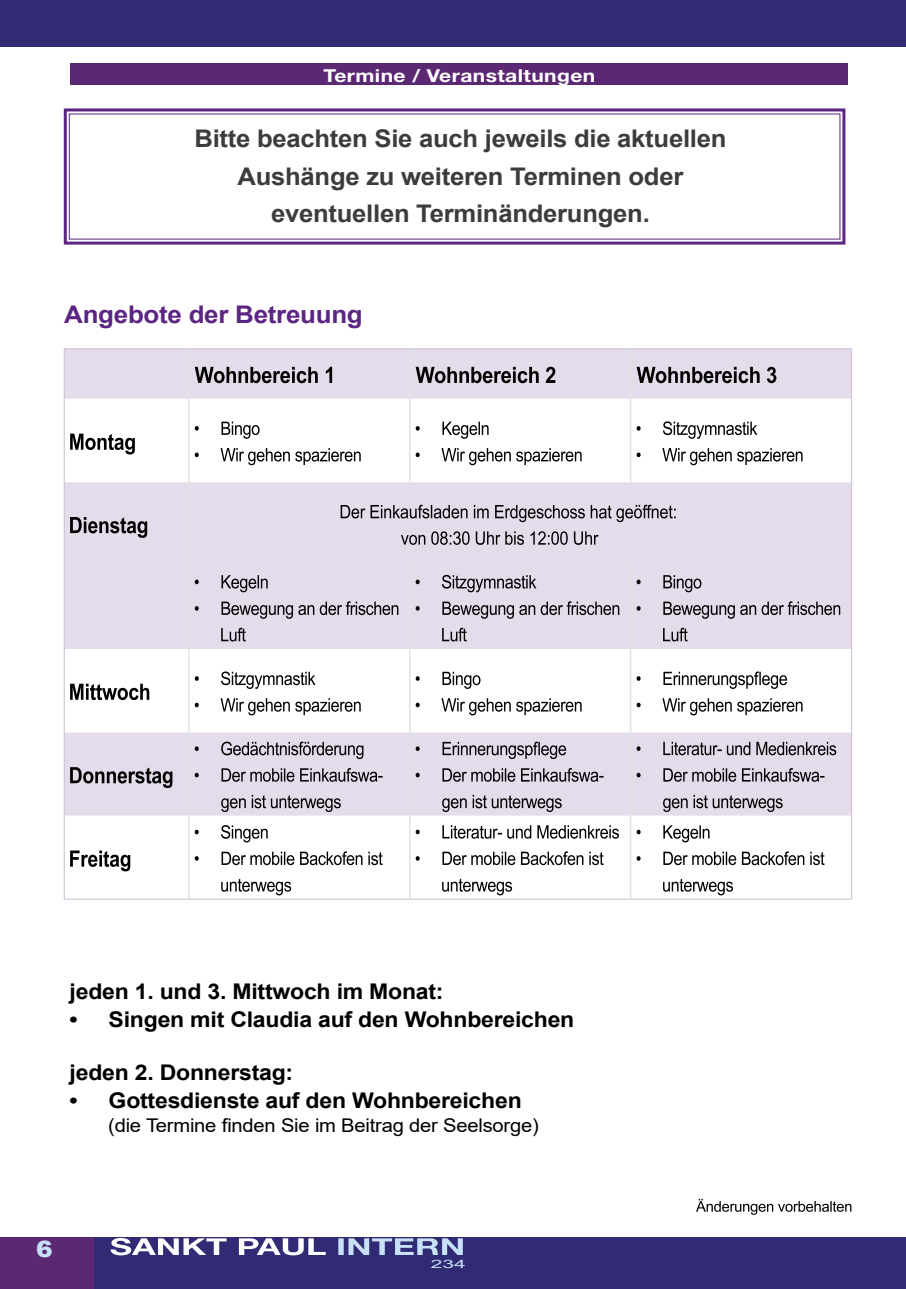
<style>
.page{position:relative;width:906px;height:1289px;background:#fff}
.page>*{position:absolute;margin:0;border:0;box-sizing:border-box;transform-origin:0 0}
.t1{font:700 24.3px/37.5px "Arial";letter-spacing:-.01em;color:#3c3c3b;text-align:center;scale:1.06 1}
.t2{font:700 24.3px "Arial";letter-spacing:-.01em;color:#5c2483;scale:1.07 1}
.t3{font:900 22.5px "Arial";color:#c8e1f6;scale:1.1 1}
.t4{font:700 21.6px "Arial";letter-spacing:-.01em;color:#000;scale:1.07 1}
.t5{font:18.9px "Arial";letter-spacing:-.01em;color:#000;scale:1.07 1}
.t6{font:700 17.85px "Helvetica Neue LT Std";letter-spacing:.02em;color:#fff;scale:1.18 1}
.t7{font:11.55px "Arial";color:#c8e1f6;scale:1.82 1}
</style>
<div class="page">
<div style="left:0;top:0;width:906px;height:47px;background:#312a74"></div>
<div style="left:94px;top:1237px;width:812px;height:51px;background:#312a74"></div>
<div style="left:0;top:1237px;width:94px;height:51px;background:#5c2874"></div>
<svg style="left:338px;top:1238px;width:125px;height:16px"></svg>
<svg style="left:110px;top:1238px;width:216px;height:17px"></svg>
<div style="left:70px;top:64px;width:777px;height:21px;background:#5c2874"></div>
<svg style="left:696px;top:1198px;width:155px;height:16px"></svg>
<svg style="left:63px;top:108px;width:783px;height:137px"></svg>
<div style="left:65px;top:349px;width:786px;height:300px;background:#e4dcea"></div>
<svg style="left:65px;top:399px;width:786px;height:83px"></svg>
<svg style="left:65px;top:649px;width:786px;height:249px"></svg>
<hr style="left:188px;top:349px;width:2px;height:50px;background:#e3e3e3">
<hr style="left:409px;top:349px;width:1px;height:50px;background:#e3e3e3">
<hr style="left:630px;top:349px;width:1px;height:50px;background:#e3e3e3">
<hr style="left:188px;top:399px;width:2px;height:83px;background:#e3e3e3">
<hr style="left:409px;top:399px;width:1px;height:83px;background:#e3e3e3">
<hr style="left:630px;top:399px;width:1px;height:83px;background:#e3e3e3">
<hr style="left:188px;top:482px;width:2px;height:83px;background:#e3e3e3">
<hr style="left:188px;top:565px;width:2px;height:84px;background:#e3e3e3">
<hr style="left:409px;top:565px;width:1px;height:84px;background:#e3e3e3">
<hr style="left:630px;top:565px;width:1px;height:84px;background:#e3e3e3">
<hr style="left:188px;top:649px;width:2px;height:83px;background:#e3e3e3">
<hr style="left:409px;top:649px;width:1px;height:83px;background:#e3e3e3">
<hr style="left:630px;top:649px;width:1px;height:83px;background:#e3e3e3">
<hr style="left:188px;top:732px;width:2px;height:83px;background:#e3e3e3">
<hr style="left:409px;top:732px;width:1px;height:83px;background:#e3e3e3">
<hr style="left:630px;top:732px;width:1px;height:83px;background:#e3e3e3">
<hr style="left:188px;top:815px;width:2px;height:83px;background:#e3e3e3">
<hr style="left:409px;top:815px;width:1px;height:83px;background:#e3e3e3">
<hr style="left:630px;top:815px;width:1px;height:83px;background:#e3e3e3">
<hr style="left:64px;top:348px;width:125px;height:1px;background:#c7bed4">
<hr style="left:189px;top:348px;width:221px;height:1px;background:#c7bed4">
<hr style="left:410px;top:348px;width:220px;height:1px;background:#c7bed4">
<hr style="left:630px;top:348px;width:222px;height:1px;background:#c7bed4">
<hr style="left:64px;top:898px;width:125px;height:1px;background:#c7bed4">
<hr style="left:189px;top:898px;width:221px;height:1px;background:#c7bed4">
<hr style="left:410px;top:898px;width:220px;height:1px;background:#c7bed4">
<hr style="left:630px;top:898px;width:222px;height:1px;background:#c7bed4">
<hr style="left:64px;top:349px;width:1px;height:50px;background:#c7bed4">
<hr style="left:851px;top:349px;width:1px;height:50px;background:#c7bed4">
<hr style="left:64px;top:399px;width:1px;height:83px;background:#c7bed4">
<hr style="left:851px;top:399px;width:1px;height:83px;background:#c7bed4">
<hr style="left:64px;top:482px;width:1px;height:83px;background:#c7bed4">
<hr style="left:851px;top:482px;width:1px;height:83px;background:#c7bed4">
<hr style="left:64px;top:565px;width:1px;height:84px;background:#c7bed4">
<hr style="left:851px;top:565px;width:1px;height:84px;background:#c7bed4">
<hr style="left:64px;top:649px;width:1px;height:83px;background:#c7bed4">
<hr style="left:851px;top:649px;width:1px;height:83px;background:#c7bed4">
<hr style="left:64px;top:732px;width:1px;height:83px;background:#c7bed4">
<hr style="left:851px;top:732px;width:1px;height:83px;background:#c7bed4">
<hr style="left:64px;top:815px;width:1px;height:83px;background:#c7bed4">
<hr style="left:851px;top:815px;width:1px;height:83px;background:#c7bed4">
<svg style="left:195px;top:367px;width:137px;height:16px;background:#858088"></svg>
<svg style="left:416px;top:367px;width:139px;height:16px;background:#837e86"></svg>
<svg style="left:636px;top:367px;width:140px;height:16px;background:#848088"></svg>
<svg style="left:70px;top:433px;width:65px;height:21px"></svg>
<svg style="left:195px;top:421px;width:64px;height:18px"></svg>
<svg style="left:195px;top:448px;width:166px;height:17px"></svg>
<svg style="left:416px;top:421px;width:72px;height:18px"></svg>
<svg style="left:416px;top:448px;width:165px;height:17px"></svg>
<svg style="left:636px;top:421px;width:121px;height:18px"></svg>
<svg style="left:636px;top:448px;width:166px;height:17px"></svg>
<svg style="left:70px;top:517px;width:77px;height:21px;background:#918c95"></svg>
<svg style="left:341px;top:505px;width:335px;height:17px;background:#aca6b0"></svg>
<svg style="left:401px;top:531px;width:197px;height:14px;background:#a8a2ac"></svg>
<svg style="left:195px;top:575px;width:73px;height:17px"></svg>
<svg style="left:195px;top:601px;width:203px;height:17px;background:#b1abb6"></svg>
<svg style="left:221px;top:627px;width:25px;height:14px"></svg>
<svg style="left:416px;top:575px;width:120px;height:17px;background:#b1abb6"></svg>
<svg style="left:416px;top:601px;width:203px;height:17px;background:#b1abb6"></svg>
<svg style="left:442px;top:627px;width:25px;height:14px"></svg>
<svg style="left:636px;top:575px;width:65px;height:17px"></svg>
<svg style="left:636px;top:601px;width:204px;height:17px;background:#b1abb6"></svg>
<svg style="left:663px;top:627px;width:24px;height:14px"></svg>
<svg style="left:70px;top:683px;width:79px;height:17px"></svg>
<svg style="left:195px;top:671px;width:120px;height:18px"></svg>
<svg style="left:195px;top:698px;width:166px;height:17px"></svg>
<svg style="left:416px;top:671px;width:64px;height:18px"></svg>
<svg style="left:416px;top:698px;width:165px;height:17px"></svg>
<svg style="left:636px;top:671px;width:151px;height:18px"></svg>
<svg style="left:636px;top:698px;width:166px;height:17px"></svg>
<svg style="left:70px;top:767px;width:102px;height:21px;background:#96919a"></svg>
<svg style="left:195px;top:741px;width:168px;height:18px;background:#b2abb6"></svg>
<svg style="left:195px;top:768px;width:188px;height:13px;background:#a7a1ab"></svg>
<svg style="left:221px;top:794px;width:120px;height:18px;background:#aea8b3"></svg>
<svg style="left:416px;top:741px;width:150px;height:18px;background:#b2acb7"></svg>
<svg style="left:416px;top:768px;width:187px;height:13px;background:#a7a1ab"></svg>
<svg style="left:442px;top:794px;width:120px;height:18px;background:#aea8b3"></svg>
<svg style="left:636px;top:741px;width:200px;height:14px;background:#a8a2ad"></svg>
<svg style="left:636px;top:768px;width:188px;height:13px;background:#a7a1ab"></svg>
<svg style="left:663px;top:794px;width:119px;height:18px;background:#aea8b2"></svg>
<svg style="left:70px;top:850px;width:60px;height:21px"></svg>
<svg style="left:195px;top:825px;width:73px;height:17px"></svg>
<svg style="left:195px;top:851px;width:188px;height:14px"></svg>
<svg style="left:221px;top:878px;width:70px;height:17px"></svg>
<svg style="left:416px;top:825px;width:203px;height:13px"></svg>
<svg style="left:416px;top:851px;width:187px;height:14px"></svg>
<svg style="left:442px;top:878px;width:70px;height:17px"></svg>
<svg style="left:636px;top:825px;width:73px;height:17px"></svg>
<svg style="left:636px;top:851px;width:188px;height:14px"></svg>
<svg style="left:663px;top:878px;width:70px;height:17px"></svg>
<p class="t6" style="left:323px;top:64px;width:232px">Termine / Veranstaltungen</p>
<p class="t1" style="left:194px;top:120px;width:503px">Bitte beachten Sie auch jeweils die aktuellen<br>Aushänge zu weiteren Terminen oder eventuellen Terminänderungen.</p>
<p class="t2" style="left:64px;top:297px;width:280px">Angebote der Betreuung</p>
<p class="t4" style="left:70px;top:976px;width:351px">jeden 1. und 3. Mittwoch im Monat:</p>
<p class="t4" style="left:70px;top:1004px;width:473px">• Singen mit Claudia auf den Wohnbereichen</p>
<p class="t4" style="left:70px;top:1057px;width:210px">jeden 2. Donnerstag:</p>
<p class="t4" style="left:70px;top:1085px;width:424px">• Gottesdienste auf den Wohnbereichen</p>
<p class="t5" style="left:108px;top:1112px;width:404px">(die Termine finden Sie im Beitrag der Seelsorge)</p>
<p class="t3" style="left:36px;top:1232px;width:17px">6</p>
<p class="t7" style="left:431px;top:1255px;width:21px">234</p>
</div>
